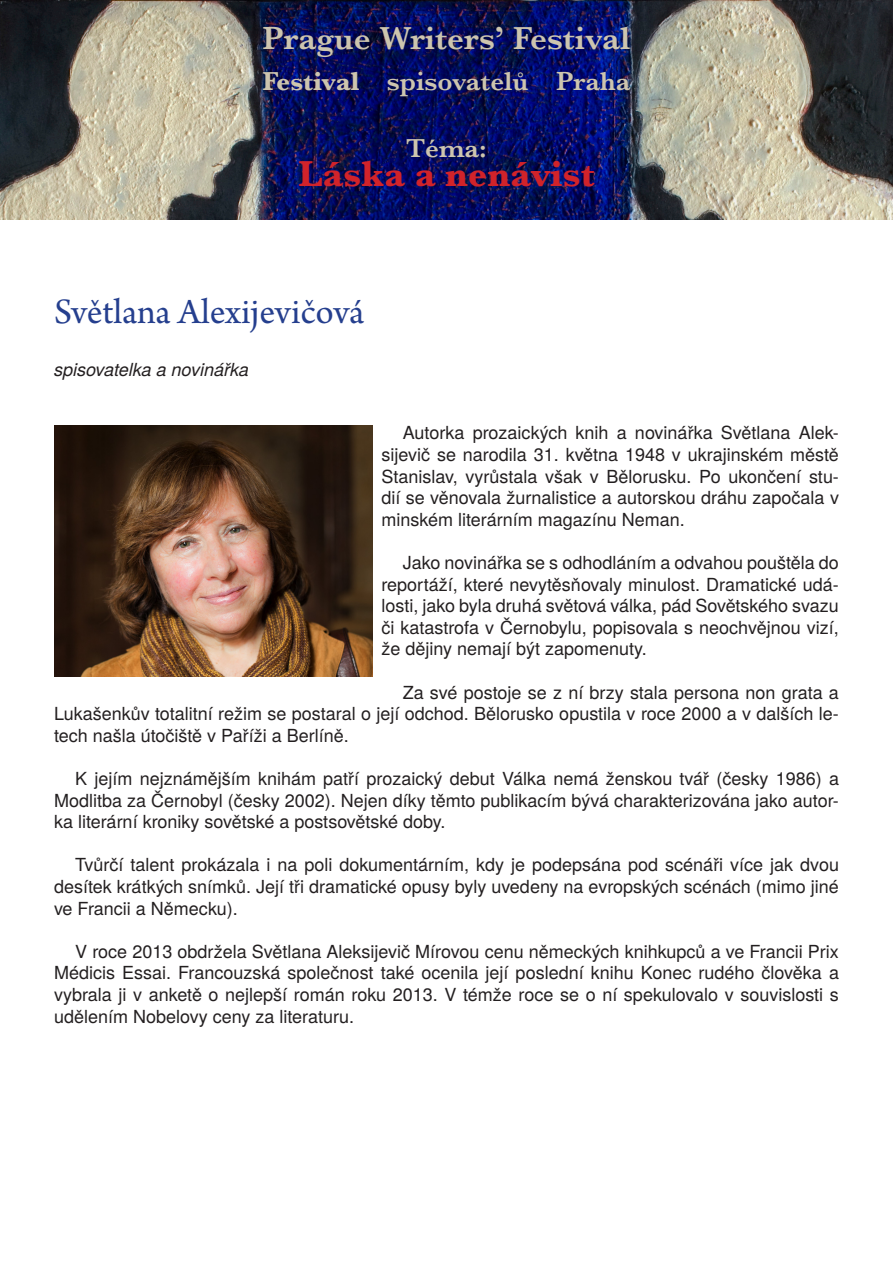
<style>
.page{position:relative;width:893px;height:1263px;background:#fff}
.page>*{position:absolute;margin:0;border:0;box-sizing:border-box;transform-origin:0 0}
.Authors_Name{font:37.5px "Arno Pro";letter-spacing:-.005em;color:#253f8e}
.t1{font:700 37.5px "Baskerville";color:#d1232a}
.t2{font:600 33px "Baskerville";color:#cdc5ae}
.t3{font:600 27px "Baskerville";color:#cdc5ae}
.t4{font:18px/21.6px "Te X Gyre Heros";color:#231f20;text-align:justify}
.Sub-title_author{font:italic 18px "Te X Gyre Heros";color:#231f20}
.s1{font-weight:700}
</style>
<div class="page">
<img style="left:0;top:0;width:893px;height:219px">
<img style="left:54px;top:425px;width:319px;height:251px">
<h2 class="t2" style="left:263px;top:15px;width:369px">Prague Writers’ Festival</h2>
<h3 class="t3" style="left:263px;top:62px;width:369px"><span class="s1">Festival</span> spisovatelů Praha</h3>
<h3 class="t3" style="left:406px;top:129px;width:82px">Téma:</h3>
<h1 class="t1" style="left:299px;top:147px;width:297px">Láska a nenávist</h1>
<p class="Authors_Name" style="left:54px;top:290px;width:312px">Světlana Alexijevičová</p>
<p class="Sub-title_author" style="left:54px;top:355px;width:196px">spisovatelka a novinářka</p>
<p class="t4" style="left:381px;top:421px;width:459px;text-indent:21px">Autorka prozaických knih a novinářka Světlana Alek&shy;sijevič se narodila 31. května 1948 v ukrajinském městě Stanislav, vyrůstala však v Bělorusku. Po ukončení stu&shy;dií se věnovala žurnalistice a autorskou dráhu započala v minském literárním magazínu Neman.</p>
<p class="t4" style="left:381px;top:550px;width:459px;text-indent:21px">Jako novinářka se s odhodláním a odvahou pouštěla do reportáží, které nevytěsňovaly minulost. Dramatické udá&shy;losti, jako byla druhá světová válka, pád Sovětského svazu či katastrofa v Černobylu, popisovala s neochvějnou vizí, že dějiny nemají být zapomenuty.</p>
<p class="t4" style="left:54px;top:680px;width:786px;text-indent:349px">Za své postoje se z ní brzy stala persona non grata a Lukašenkův totalitní režim se postaral o její odchod. Bělorusko opustila v roce 2000 a v dalších le&shy;tech našla útočiště v Paříži a Berlíně.</p>
<p class="t4" style="left:54px;top:766px;width:786px;text-indent:21px">K jejím nejznámějším knihám patří prozaický debut Válka nemá ženskou tvář (česky 1986) a Modlitba za Černobyl (česky 2002). Nejen díky těmto publikacím bývá charakterizována jako autor&shy;ka literární kroniky sovětské a postsovětské doby.</p>
<p class="t4" style="left:54px;top:853px;width:786px;text-indent:21px">Tvůrčí talent prokázala i na poli dokumentárním, kdy je podepsána pod scénáři více jak dvou desítek krátkých snímků. Její tři dramatické opusy byly uvedeny na evropských scénách (mimo jiné ve Francii a Německu).</p>
<p class="t4" style="left:54px;top:939px;width:786px;text-indent:21px">V roce 2013 obdržela Světlana Aleksijevič Mírovou cenu německých knihkupců a ve Francii Prix Médicis Essai. Francouzská společnost také ocenila její poslední knihu Konec rudého člověka a vybrala ji v anketě o nejlepší román roku 2013. V témže roce se o ní spekulovalo v souvislosti s udělením Nobelovy ceny za literaturu.</p>
</div>
